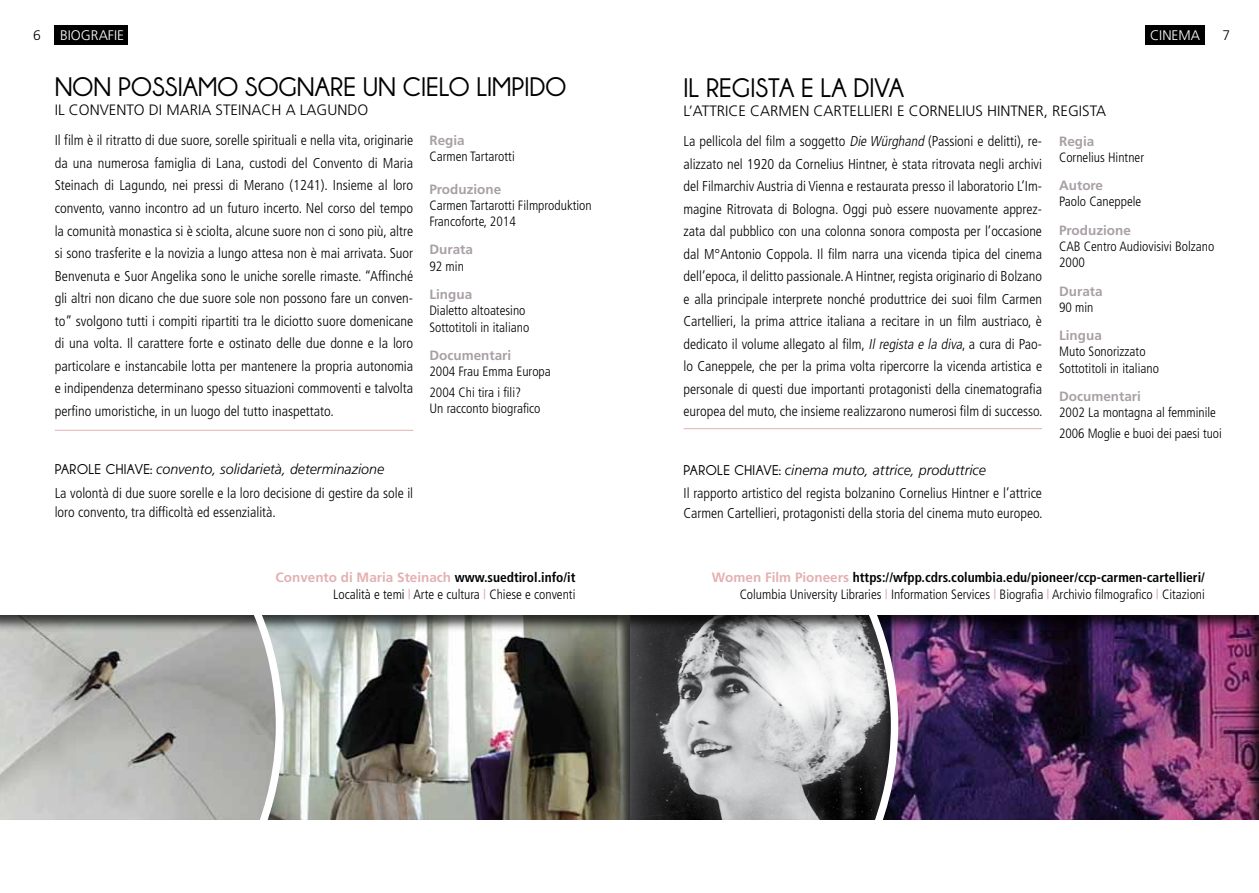
<style>
.page{position:relative;width:1259px;height:893px;background:#fff}
.page>*{position:absolute;margin:0;border:0;box-sizing:border-box;transform-origin:0 0}
.t1{font:700 27px "Champagne&Limousines";color:#000}
.t2{font:300 15px "Frutiger";color:#000}
.t3{font:300 condensed 14.25px/22.5px "Frutiger";color:#000;text-align:justify}
.t4{font:700 14.25px "Champagne&Limousines";letter-spacing:.03em;color:#000}
.t5{font:300 13.8px "Frutiger";color:#fff}
.t6{font:300 13.8px "Frutiger";color:#000}
.t7{font:300 condensed 13.5px/16.2px "Frutiger";color:#000}
.t8{font:700 13.5px "Frutiger";color:#a99fa6}
.s1{font-style:italic}
.s2{font-family:"Champagne&Limousines";font-weight:700;font-stretch:normal}
.s3{font-style:italic;font-stretch:normal}
.s4{font-weight:700;font-stretch:normal;color:#e4b0b1}
.s5{font-weight:700}
.s6{font-family:"Avenir";font-weight:500;font-stretch:normal;color:#e4b0b1}
</style>
<div class="page">
<div style="left:873px;top:614px;width:386px;height:206px;background:#000;opacity:.75"></div>
<svg style="left:306px;top:429px;width:592px;height:391px"></svg>
<div style="left:1145px;top:26px;width:60px;height:19px;background:#000"></div>
<hr style="left:683px;top:428px;width:359px;height:1px;background:#e4b0b1">
<div style="left:259px;top:614px;width:372px;height:206px;background:#000;opacity:.75"></div>
<svg style="left:0;top:430px;width:283px;height:390px"></svg>
<div style="left:55px;top:26px;width:73px;height:19px;background:#000"></div>
<hr style="left:55px;top:430px;width:358px;height:1px;background:#e4b0b1">
<p class="t6" style="left:33px;top:27px;width:9px">6</p>
<p class="t5" style="left:1150px;top:28px;width:52px">CINEMA</p>
<p class="t6" style="left:1222px;top:27px;width:9px">7</p>
<h1 class="t1" style="left:683px;top:73px;width:49px">IL REGISTA</h1>
<h1 class="t1" style="left:801px;top:73px;width:81px">E LA DIVA</h1>
<p class="t2" style="left:683px;top:102px;width:18px">L’ATTRI</p>
<p class="t2" style="left:728px;top:102px;width:32px">CE CAR</p>
<p class="t2" style="left:778px;top:102px;width:45px">MEN CART</p>
<p class="t2" style="left:849px;top:102px;width:70px">ELLIERI E CORN</p>
<p class="t2" style="left:948px;top:102px;width:58px">ELIUS HINTN</p>
<p class="t2" style="left:1028px;top:102px;width:71px">ER, REGISTA</p>
<p class="t8" style="left:1059px;top:133px;width:37px">Regia</p>
<p class="t7" style="left:1059px;top:149px;width:87px">Cornelius Hintner</p>
<p class="t8" style="left:1059px;top:177px;width:46px">Autore</p>
<p class="t7" style="left:1059px;top:194px;width:84px">Paolo Caneppele</p>
<p class="t8" style="left:1059px;top:222px;width:73px">Produzione</p>
<p class="t7" style="left:1059px;top:238px;width:157px">CAB Centro Audiovisivi Bolzano<br>2000</p>
<p class="t8" style="left:1059px;top:283px;width:45px">Durata</p>
<p class="t7" style="left:1059px;top:299px;width:36px">90 min</p>
<p class="t8" style="left:1059px;top:328px;width:44px">Lingua</p>
<p class="t7" style="left:1059px;top:344px;width:101px">Muto Sonorizzato<br>Sottotitoli in italiano</p>
<p class="t8" style="left:1059px;top:389px;width:83px">Documentari</p>
<p class="t7" style="left:1059px;top:403px;width:164px;line-height:20.4px">2002 La montagna al femminile<br>2006 Moglie e buoi dei paesi tuoi</p>
<p class="t5" style="left:60px;top:28px;width:63px">BIOGRAFIE</p>
<h1 class="t1" style="left:55px;top:72px;width:513px">NON POSSIAMO SOGNARE UN CIELO LIMPIDO</h1>
<p class="t2" style="left:55px;top:102px;width:25px">IL CONV</p>
<p class="t2" style="left:109px;top:102px;width:18px">ENTO</p>
<p class="t2" style="left:149px;top:102px;width:28px">DI MARIA</p>
<p class="t2" style="left:216px;top:102px;width:123px">STEINACHALAGUNDO</p>
<p class="t8" style="left:429px;top:132px;width:37px">Regia</p>
<p class="t7" style="left:429px;top:149px;width:87px">Carmen Tartarotti</p>
<p class="t8" style="left:429px;top:181px;width:73px">Produzione</p>
<p class="t7" style="left:429px;top:197px;width:164px">Carmen Tartarotti Filmproduktion<br>Francoforte, 2014</p>
<p class="t8" style="left:429px;top:242px;width:45px">Durata</p>
<p class="t7" style="left:429px;top:258px;width:36px">92 min</p>
<p class="t8" style="left:429px;top:286px;width:44px">Lingua</p>
<p class="t7" style="left:429px;top:303px;width:101px">Dialetto altoatesino<br>Sottotitoli in italiano</p>
<p class="t8" style="left:429px;top:347px;width:83px">Documentari</p>
<p class="t7" style="left:429px;top:362px;width:123px;line-height:20.4px">2004 Frau Emma Europa<br>2004 Chi tira i fili?</p>
<p class="t7" style="left:429px;top:400px;width:113px">Un racconto biografico</p>
<p class="t3" style="left:55px;top:130px;width:360px">Il film è il ritratto di due suore, sorelle spirituali e nella vita, originarie da una numerosa famiglia di Lana, custodi del Convento di Maria Steinach di Lagundo, nei pressi di Merano (1241). Insieme al loro convento, vanno incontro ad un futuro incerto. Nel corso del tempo la comunità monastica si è sciolta, alcune suore non ci sono più, altre si sono trasferite e la novizia a lungo attesa non è mai arrivata. Suor Benvenuta e Suor Angelika sono le uniche sorelle rimaste. “Affinché gli altri non dicano che due suore sole non possono fare un conven&shy;to” svolgono tutti i compiti ripartiti tra le diciotto suore domenicane di una volta. Il carattere forte e ostinato delle due donne e la loro particolare e instancabile lotta per mantenere la propria autonomia e indipendenza determinano spesso situazioni commoventi e talvolta perfino umoristiche, in un luogo del tutto inaspettato.</p>
<p class="t3" style="left:683px;top:130px;width:360px">La pellicola del film a soggetto <span class="s1">Die Würghand</span> (Passioni e delitti), re&shy;alizzato nel 1920 da Cornelius Hintner, è stata ritrovata negli archivi del Filmarchiv Austria di Vienna e restaurata presso il laboratorio L’Im&shy;magine Ritrovata di Bologna. Oggi può essere nuovamente apprez&shy;zata dal pubblico con una colonna sonora composta per l’occasione dal M°Antonio Coppola. Il film narra una vicenda tipica del cinema dell’epoca, il delitto passionale. A Hintner, regista originario di Bolzano e alla principale interprete nonché produttrice dei suoi film Carmen Cartellieri, la prima attrice italiana a recitare in un film austriaco, è dedicato il volume allegato al film, <span class="s1">Il regista e la diva</span>, a cura di Pao&shy;lo Caneppele, che per la prima volta ripercorre la vicenda artistica e personale di questi due importanti protagonisti della cinematografia europea del muto, che insieme realizzarono numerosi film di successo.</p>
<p class="t3" style="left:55px;top:457px;width:360px;line-height:23.7px;text-indent:95px"><span class="s2">:</span> <span class="s3">convento, solidarietà, determinazione<br></span>La volontà di due suore sorelle e la loro decisione di gestire da sole il</p>
<p class="t3" style="left:55px;top:501px;width:223px">loro convento, tra difficoltà ed essenzialità.</p>
<p class="t4" style="left:55px;top:461px;width:16px">PAROLE</p>
<p class="t4" style="left:106px;top:461px;width:26px">CHIAVE</p>
<p class="t3" style="left:683px;top:458px;width:360px;line-height:23.7px;text-indent:95px"><span class="s2">:</span> <span class="s3">cinema muto, attrice, produttrice<br></span>Il rapporto artistico del regista bolzanino Cornelius Hintner e l’attrice</p>
<p class="t3" style="left:683px;top:502px;width:360px">Carmen Cartellieri, protagonisti della storia del cinema muto europeo.</p>
<p class="t4" style="left:683px;top:462px;width:16px">PAROLE</p>
<p class="t4" style="left:734px;top:462px;width:26px">CHIAVE</p>
<p class="t7" style="left:275px;top:570px;width:301px;text-align:right"><span class="s4">Convento di Maria Steinach</span> <span class="s5">www.suedtirol.info/it<br></span>Località e temi <span class="s6">|</span> Arte e cultura <span class="s6">|</span> Chiese e conventi</p>
<p class="t7" style="left:712px;top:570px;width:494px;text-align:right"><span class="s4">Women Film Pioneers</span> <span class="s5">https://wfpp.cdrs.columbia.edu/pioneer/ccp-carmen-cartellieri/<br></span>Columbia University Libraries <span class="s6">|</span> Information Services <span class="s6">|</span> Biografia <span class="s6">|</span> Archivio filmografico <span class="s6">|</span> Citazioni</p>
</div>
